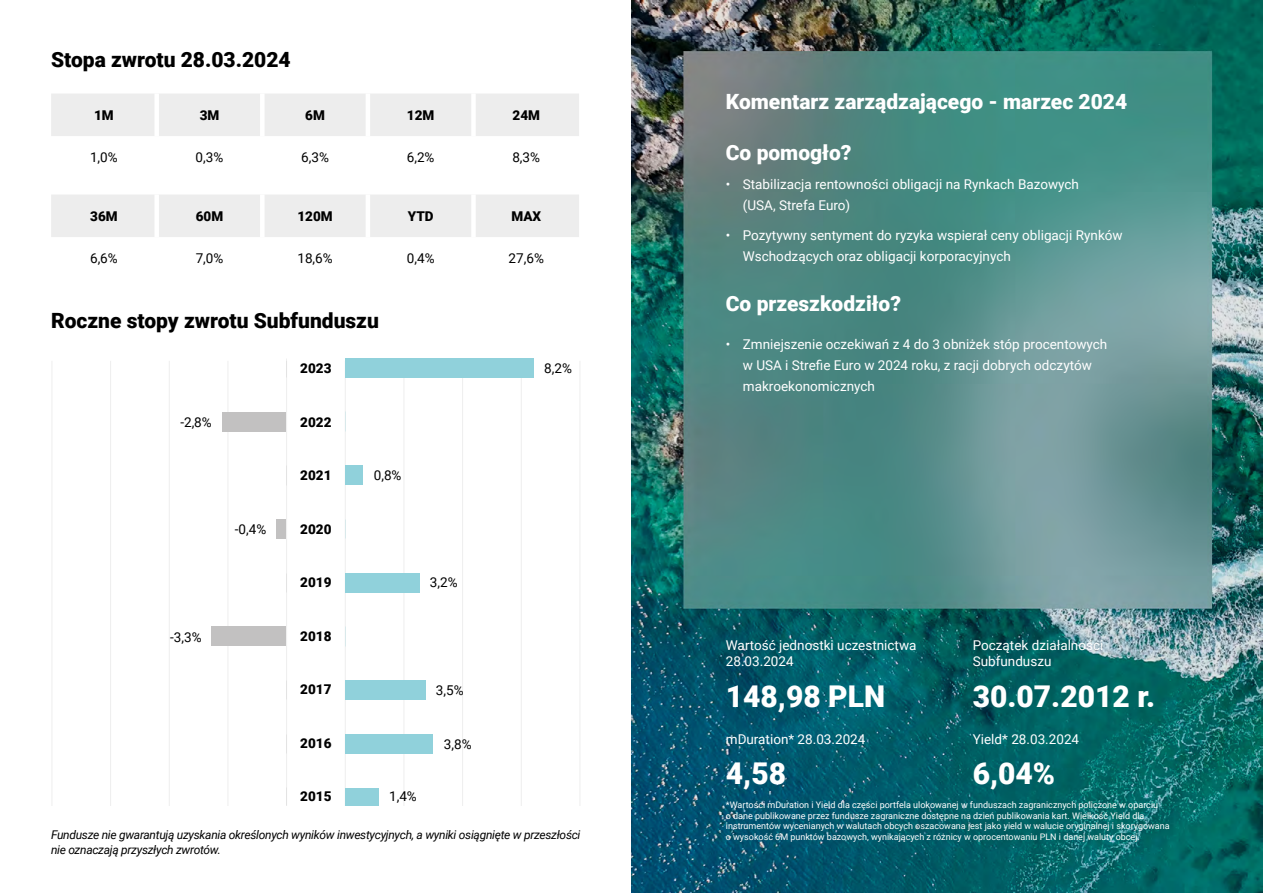
<style>
.page{position:relative;width:1263px;height:893px;background:#fff}
.page>*{position:absolute;margin:0;border:0;box-sizing:border-box;transform-origin:0 0}
.t1{font:900 30px "Roboto";color:#fff}
.t2{font:28.5px "Myriad Pro";color:#000;scale:.87 1}
.t3{font:900 21px "Roboto";color:#fff}
.t4{font:900 21px "Roboto";color:#000}
.t5{font:13.5px/21px "Roboto";color:#fff}
.t6{font:13.5px "Roboto";color:#000}
.t7{font:900 13.5px "Roboto";color:#000}
.t8{font:italic 12px "Roboto";letter-spacing:-.025em;color:#000}
.t9{font:9px/10.8px "Roboto";color:#fff}
</style>
<div class="page">
<img style="left:631px;top:0;width:632px;height:893px">
<div style="left:51px;top:94px;width:528px;height:42px;background:#ededed"></div>
<div style="left:154px;top:94px;width:5px;height:42px;background:#fff"></div>
<div style="left:260px;top:94px;width:5px;height:42px;background:#fff"></div>
<hr style="left:366px;top:94px;width:4px;height:42px;background:#fff">
<div style="left:471px;top:94px;width:5px;height:42px;background:#fff"></div>
<div style="left:51px;top:195px;width:528px;height:42px;background:#ededed"></div>
<div style="left:154px;top:195px;width:5px;height:42px;background:#fff"></div>
<div style="left:260px;top:195px;width:5px;height:42px;background:#fff"></div>
<hr style="left:366px;top:195px;width:4px;height:42px;background:#fff">
<div style="left:471px;top:195px;width:5px;height:42px;background:#fff"></div>
<hr style="left:286px;top:361px;width:1px;height:444px;background:#ededed">
<hr style="left:345px;top:361px;width:1px;height:444px;background:#ededed">
<hr style="left:169px;top:361px;width:1px;height:444px;background:#ededed">
<hr style="left:227px;top:361px;width:1px;height:444px;background:#ededed">
<hr style="left:403px;top:361px;width:1px;height:444px;background:#ededed">
<hr style="left:110px;top:361px;width:1px;height:444px;background:#ededed">
<hr style="left:51px;top:361px;width:1px;height:444px;background:#ededed">
<hr style="left:521px;top:361px;width:1px;height:444px;background:#ededed">
<hr style="left:579px;top:361px;width:1px;height:444px;background:#ededed">
<hr style="left:462px;top:361px;width:1px;height:444px;background:#ededed">
<div style="left:222px;top:412px;width:64px;height:19px;background:#c2c1c1"></div>
<div style="left:276px;top:519px;width:10px;height:20px;background:#c2c1c1"></div>
<div style="left:212px;top:627px;width:74px;height:19px;background:#c2c1c1"></div>
<div style="left:345px;top:358px;width:189px;height:20px;background:#90d1db"></div>
<div style="left:345px;top:466px;width:18px;height:19px;background:#90d1db"></div>
<div style="left:345px;top:573px;width:74px;height:19px;background:#90d1db"></div>
<div style="left:345px;top:680px;width:81px;height:20px;background:#90d1db"></div>
<div style="left:345px;top:734px;width:88px;height:20px;background:#90d1db"></div>
<div style="left:345px;top:788px;width:33px;height:17px;background:#90d1db"></div>
<h3 class="t4" style="left:51px;top:45px;width:241px">Stopa zwrotu 28.03.2024</h3>
<p class="t7" style="left:94px;top:106px;width:21px">1M</p>
<p class="t7" style="left:200px;top:106px;width:21px">3M</p>
<p class="t7" style="left:305px;top:106px;width:21px">6M</p>
<p class="t7" style="left:407px;top:106px;width:29px">12M</p>
<p class="t7" style="left:512px;top:106px;width:29px">24M</p>
<p class="t6" style="left:90px;top:148px;width:29px">1,0%</p>
<p class="t6" style="left:196px;top:148px;width:29px">0,3%</p>
<p class="t6" style="left:301px;top:148px;width:29px">6,3%</p>
<p class="t6" style="left:407px;top:148px;width:29px">6,2%</p>
<p class="t6" style="left:512px;top:148px;width:29px">8,3%</p>
<p class="t7" style="left:90px;top:207px;width:29px">36M</p>
<p class="t7" style="left:196px;top:207px;width:29px">60M</p>
<p class="t7" style="left:297px;top:207px;width:37px">120M</p>
<p class="t7" style="left:408px;top:207px;width:27px">YTD</p>
<p class="t7" style="left:511px;top:207px;width:31px">MAX</p>
<p class="t6" style="left:90px;top:249px;width:29px">6,6%</p>
<p class="t6" style="left:196px;top:249px;width:29px">7,0%</p>
<p class="t6" style="left:297px;top:249px;width:37px">18,6%</p>
<p class="t6" style="left:407px;top:249px;width:29px">0,4%</p>
<p class="t6" style="left:509px;top:249px;width:37px">27,6%</p>
<h3 class="t4" style="left:51px;top:305px;width:329px">Roczne stopy zwrotu Subfunduszu</h3>
<p class="t6" style="left:180px;top:413px;width:33px">-2,8%</p>
<p class="t6" style="left:235px;top:520px;width:33px">-0,4%</p>
<p class="t7" style="left:300px;top:359px;width:33px">2023</p>
<p class="t7" style="left:300px;top:413px;width:33px">2022</p>
<p class="t7" style="left:300px;top:466px;width:33px">2021</p>
<p class="t7" style="left:300px;top:520px;width:33px">2020</p>
<p class="t7" style="left:300px;top:573px;width:33px">2019</p>
<p class="t6" style="left:374px;top:466px;width:29px">0,8%</p>
<p class="t6" style="left:430px;top:573px;width:29px">3,2%</p>
<p class="t6" style="left:544px;top:359px;width:29px">8,2%</p>
<h3 class="t3" style="left:726px;top:87px;width:403px">Komentarz zarządzającego - marzec 2024</h3>
<h3 class="t3" style="left:726px;top:138px;width:127px">Co pomogło?</h3>
<p class="t5" style="left:743px;top:173px;width:338px;text-indent:-17px">• Stabilizacja rentowności obligacji na Rynkach Bazowych (USA, Strefa Euro)</p>
<p class="t5" style="left:743px;top:224px;width:381px;text-indent:-17px">• Pozytywny sentyment do ryzyka wspierał ceny obligacji Rynków<br>Wschodzących oraz obligacji korporacyjnych</p>
<h3 class="t3" style="left:726px;top:288px;width:177px">Co przeszkodziło?</h3>
<p class="t5" style="left:743px;top:333px;width:366px;text-indent:-17px">• Zmniejszenie oczekiwań z 4 do 3 obniżek stóp procentowych w USA i Strefie Euro w 2024 roku, z racji dobrych odczytów makroekonomicznych</p>
<p class="t7" style="left:300px;top:627px;width:33px">2018</p>
<p class="t6" style="left:170px;top:628px;width:33px">-3,3%</p>
<p class="t5" style="left:973px;top:637px;width:132px;line-height:16.2px">Początek działalności<br>Subfunduszu</p>
<h1 class="t1" style="left:973px;top:675px;width:184px">30.07.2012 r.</h1>
<p class="t5" style="left:973px;top:728px;width:108px">Yield* 28.03.2024</p>
<h1 class="t1" style="left:973px;top:752px;width:84px">6,04%</h1>
<p class="t9" style="left:726px;top:799px;width:445px">*Wartości mDuration i Yield dla części portfela ulokowanej w funduszach zagranicznych policzone w oparciu<br>o dane publikowane przez fundusze zagraniczne dostępne na dzień publikowania kart. Wielkość Yield dla instrumentów wycenianych w walutach obcych oszacowana jest jako yield w walucie oryginalnej i skorygowana</p>
<p class="t5" style="left:726px;top:637px;width:192px;line-height:16.2px">Wartość jednostki uczestnictwa<br>28.03.2024</p>
<h1 class="t1" style="left:726px;top:675px;width:161px">148,98 PLN</h1>
<p class="t5" style="left:726px;top:728px;width:141px">mDuration* 28.03.2024</p>
<h1 class="t1" style="left:726px;top:752px;width:62px">4,58</h1>
<p class="t7" style="left:300px;top:680px;width:33px">2017</p>
<p class="t6" style="left:436px;top:681px;width:29px">3,5%</p>
<p class="t7" style="left:300px;top:734px;width:33px">2016</p>
<p class="t6" style="left:444px;top:735px;width:29px">3,8%</p>
<p class="t6" style="left:389px;top:787px;width:29px">1,4%</p>
<p class="t7" style="left:300px;top:787px;width:33px">2015</p>
<p class="t8" style="left:51px;top:827px;width:531px">Fundusze nie gwarantują uzyskania określonych wyników inwestycyjnych, a wyniki osiągnięte w przeszłości</p>
<p class="t9" style="left:726px;top:831px;width:415px">o wysokość 6M punktów bazowych, wynikających z różnicy w oprocentowaniu PLN i danej waluty obcej.</p>
<p class="t8" style="left:51px;top:841px;width:171px">nie oznaczają przyszłych zwrotów.</p>
<h2 class="t2" style="left:140px;top:826px;width:143px">-5,000-5,000</h2>
<h2 class="t2" style="left:206px;top:826px;width:143px">-2,125-2 125</h2>
<h2 class="t2" style="left:275px;top:826px;width:134px">0,750 0,750</h2>
<h2 class="t2" style="left:341px;top:826px;width:134px">3,625 3,625</h2>
<h2 class="t2" style="left:407px;top:826px;width:225px">6,500 6,500 12,2 0</h2>
<h2 class="t2" style="left:473px;top:826px;width:134px">9,375 9,375</h2>
</div>
